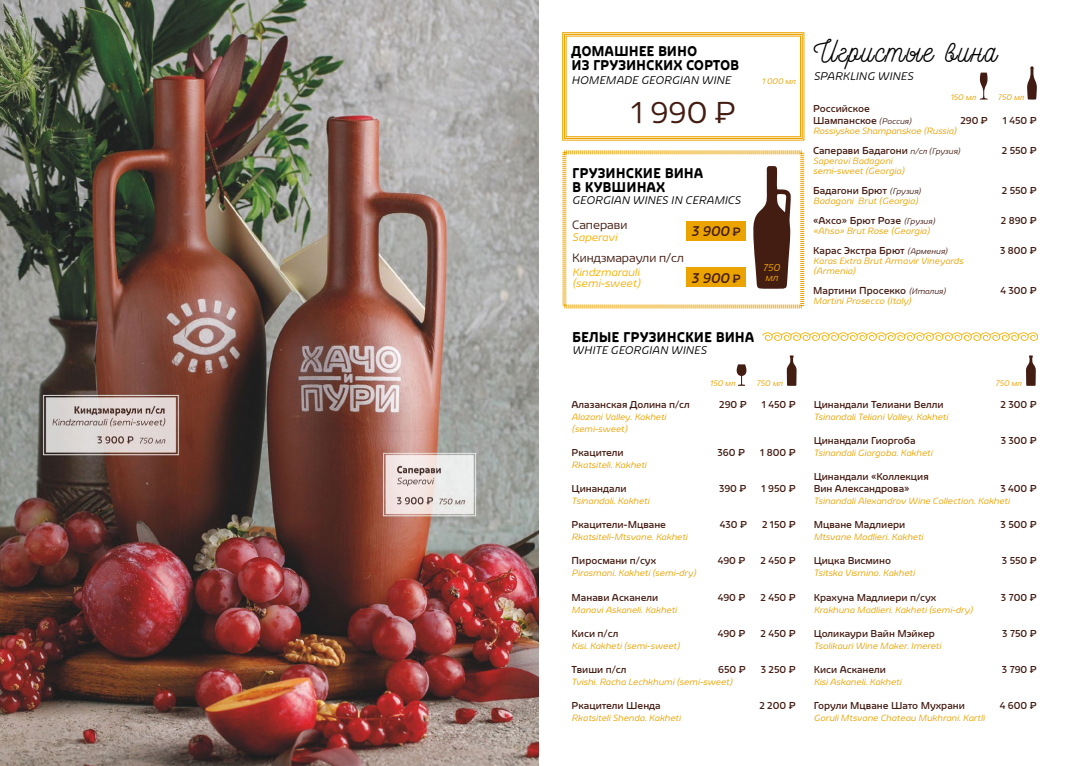
<style>
.page{position:relative;width:1078px;height:766px;background:#fff}
.page>*{position:absolute;margin:0;border:0;box-sizing:border-box;transform-origin:0 0}
.t1{font:30px "Nickainley";letter-spacing:.05em;color:#000}
.t2{font:300 30px "Hachoipury";color:#431c12}
.t3{font:700 14px/14px "Hachoipury";color:#000}
.t4{font:italic 14px "Hachoipury";color:#431c12}
.t5{font:300 12px "Hachoipury";color:#431c12}
.t6{font:italic 300 11px "Hachoipury";letter-spacing:.005em;color:#000}
.t7{font:italic 300 11px/11px "Hachoipury";color:#f9b000}
.t8{font:10px/12px "Hachoipury";color:#431c12}
.t9{font:10px "Hachoipury";color:#421c13}
.t10{font:italic 300 10px/10px "Hachoipury";color:#eba300}
.t11{font:italic 300 9px/10px "Hachoipury";color:#eba300}
.t12{font:italic 300 8px "Hachoipury";color:#eba300}
.s1{font-style:normal;font-size:12px}
.s2{font-weight:300;font-style:italic;font-size:8px}
</style>
<div class="page">
<svg style="left:562px;top:150px;width:242px;height:159px"></svg>
<div style="left:686px;top:222px;width:60px;height:19px;background:#eba300"></div>
<div style="left:686px;top:268px;width:60px;height:19px;background:#eba300"></div>
<svg style="left:562px;top:32px;width:242px;height:109px"></svg>
<div style="left:563px;top:34px;width:239px;height:105px;border:1px solid #eba300"></div>
<div style="left:565px;top:36px;width:235px;height:101px;border:1px solid #eba300"></div>
<svg style="left:786px;top:355px;width:10px;height:31px"></svg>
<svg style="left:1026px;top:355px;width:9px;height:31px"></svg>
<svg style="left:736px;top:364px;width:10px;height:22px"></svg>
<svg style="left:1027px;top:66px;width:9px;height:33px"></svg>
<svg style="left:979px;top:73px;width:8px;height:27px"></svg>
<svg style="left:762px;top:332px;width:275px;height:9px"></svg>
<svg style="left:752px;top:166px;width:39px;height:123px"></svg>
<img style="left:0;top:0;width:539px;height:765px">
<h2 class="t3" style="left:571px;top:44px;width:169px">ДОМАШНЕЕ ВИНО<br>ИЗ ГРУЗИНСКИХ СОРТОВ</h2>
<p class="t6" style="left:571px;top:74px;width:161px">HOMEMADE GEORGIAN WINE</p>
<p class="t12" style="left:761px;top:77px;width:36px">1 000 мл</p>
<h1 class="t2" style="left:631px;top:96px;width:106px">1 990 ¤</h1>
<h2 class="t3" style="left:572px;top:165px;width:133px">ГРУЗИНСКИЕ ВИНА<br>В КУВШИНАХ</h2>
<p class="t6" style="left:572px;top:193px;width:170px">GEORGIAN WINES IN CERAMICS</p>
<h3 class="t5" style="left:572px;top:218px;width:57px">Саперави</h3>
<p class="t7" style="left:572px;top:232px;width:46px">Saperavi</p>
<h3 class="t5" style="left:572px;top:250px;width:113px">Киндзмараули п/сл</h3>
<p class="t7" style="left:572px;top:266px;width:70px">Kindzmarauli (semi-sweet)</p>
<h2 class="t4" style="left:691px;top:224px;width:51px">3 900 <span class="s1">¤</span></h2>
<h2 class="t4" style="left:691px;top:270px;width:51px">3 900 <span class="s1">¤</span></h2>
<p class="t10" style="left:762px;top:263px;width:19px">750 мл</p>
<h2 class="t3" style="left:572px;top:330px;width:184px">БЕЛЫЕ ГРУЗИНСКИЕ ВИНА</h2>
<p class="t6" style="left:572px;top:344px;width:136px">WHITE GEORGIAN WINES</p>
<h1 class="t1" style="left:813px;top:32px;width:185px">Игристые вина</h1>
<p class="t6" style="left:813px;top:70px;width:101px">SPARKLING WINES</p>
<p class="t12" style="left:950px;top:92px;width:27px">150 мл</p>
<p class="t12" style="left:997px;top:92px;width:28px">750 мл</p>
<p class="t8" style="left:813px;top:102px;width:100px">Российское<br>Шампанское <span class="s2">(Россия)</span></p>
<p class="t8" style="left:960px;top:114px;width:29px">290 ¤</p>
<p class="t9" style="left:1002px;top:114px;width:35px">1 450 ¤</p>
<p class="t11" style="left:813px;top:126px;width:145px">Rossiyskoe Shampanskoe (Russia)</p>
<p class="t8" style="left:813px;top:144px;width:149px">Саперави Бадагони <span class="s2">п/сл (Грузия)</span></p>
<p class="t9" style="left:1001px;top:144px;width:37px">2 550 ¤</p>
<p class="t11" style="left:813px;top:156px;width:93px">Saperavi Badagoni semi-sweet (Georgia)</p>
<p class="t8" style="left:813px;top:184px;width:109px">Бадагони Брют <span class="s2">(Грузия)</span></p>
<p class="t9" style="left:1001px;top:184px;width:37px">2 550 ¤</p>
<p class="t11" style="left:813px;top:196px;width:106px">Badagoni Brut (Georgia)</p>
<p class="t8" style="left:813px;top:214px;width:123px">«Ахсо» Брют Розе <span class="s2">(Грузия)</span></p>
<p class="t9" style="left:1000px;top:214px;width:37px">2 890 ¤</p>
<p class="t11" style="left:813px;top:226px;width:118px">«Ahso» Brut Rose (Georgia)</p>
<p class="t8" style="left:813px;top:244px;width:136px">Карас Экстра Брют <span class="s2">(Армения)</span></p>
<p class="t9" style="left:999px;top:244px;width:38px">3 800 ¤</p>
<p class="t11" style="left:813px;top:256px;width:152px">Karas Extra Brut Armavir Vineyards (Armenia)</p>
<p class="t8" style="left:813px;top:284px;width:134px">Мартини Просекко <span class="s2">(Италия)</span></p>
<p class="t9" style="left:1000px;top:284px;width:38px">4 300 ¤</p>
<p class="t11" style="left:813px;top:296px;width:100px">Martini Prosecco (Italy)</p>
<p class="t12" style="left:709px;top:378px;width:27px">150 мл</p>
<p class="t12" style="left:756px;top:378px;width:28px">750 мл</p>
<p class="t12" style="left:995px;top:378px;width:28px">750 мл</p>
<p class="t8" style="left:571px;top:399px;width:120px">Алазанская Долина п/сл</p>
<p class="t8" style="left:719px;top:399px;width:29px">290 ¤</p>
<p class="t8" style="left:761px;top:399px;width:35px">1 450 ¤</p>
<p class="t11" style="left:571px;top:411px;width:96px;line-height:12px">Alazani Valley. Kakheti (semi-sweet)</p>
<p class="t8" style="left:571px;top:447px;width:54px">Ркацители</p>
<p class="t8" style="left:717px;top:447px;width:29px">360 ¤</p>
<p class="t8" style="left:760px;top:447px;width:37px">1 800 ¤</p>
<p class="t11" style="left:571px;top:460px;width:76px">Rkatsiteli. Kakheti</p>
<p class="t8" style="left:571px;top:483px;width:56px">Цинандали</p>
<p class="t8" style="left:719px;top:483px;width:29px">390 ¤</p>
<p class="t8" style="left:761px;top:483px;width:36px">1 950 ¤</p>
<p class="t11" style="left:571px;top:496px;width:79px">Tsinandali. Kakheti</p>
<p class="t8" style="left:571px;top:519px;width:96px">Ркацители-Мцване</p>
<p class="t8" style="left:719px;top:519px;width:29px">430 ¤</p>
<p class="t8" style="left:761px;top:519px;width:35px">2 150 ¤</p>
<p class="t11" style="left:571px;top:532px;width:117px">Rkatsiteli-Mtsvane. Kakheti</p>
<p class="t8" style="left:571px;top:555px;width:86px">Пиросмани п/сух</p>
<p class="t8" style="left:717px;top:555px;width:29px">490 ¤</p>
<p class="t8" style="left:760px;top:555px;width:37px">2 450 ¤</p>
<p class="t11" style="left:571px;top:568px;width:126px">Pirosmani. Kakheti (semi-dry)</p>
<p class="t8" style="left:571px;top:591px;width:88px">Манави Асканели</p>
<p class="t8" style="left:717px;top:591px;width:29px">490 ¤</p>
<p class="t8" style="left:760px;top:591px;width:37px">2 450 ¤</p>
<p class="t11" style="left:571px;top:604px;width:107px">Manavi Askaneli. Kakheti</p>
<p class="t8" style="left:571px;top:627px;width:48px">Киси п/сл</p>
<p class="t8" style="left:717px;top:627px;width:29px">490 ¤</p>
<p class="t8" style="left:760px;top:627px;width:37px">2 450 ¤</p>
<p class="t11" style="left:571px;top:640px;width:110px">Kisi. Kakheti (semi-sweet)</p>
<p class="t8" style="left:571px;top:663px;width:56px">Твиши п/сл</p>
<p class="t8" style="left:718px;top:663px;width:29px">650 ¤</p>
<p class="t8" style="left:760px;top:663px;width:36px">3 250 ¤</p>
<p class="t11" style="left:571px;top:676px;width:162px">Tvishi. Racha Lechkhumi (semi-sweet)</p>
<p class="t8" style="left:571px;top:699px;width:91px">Ркацители Шенда</p>
<p class="t8" style="left:759px;top:699px;width:38px">2 200 ¤</p>
<p class="t11" style="left:571px;top:712px;width:111px">Rkatsiteli Shenda. Kakheti</p>
<p class="t8" style="left:813px;top:399px;width:131px">Цинандали Телиани Велли</p>
<p class="t8" style="left:1000px;top:399px;width:38px">2 300 ¤</p>
<p class="t11" style="left:813px;top:412px;width:136px">Tsinandali Teliani Valley. Kakheti</p>
<p class="t8" style="left:813px;top:435px;width:103px">Цинандали Гиоргоба</p>
<p class="t8" style="left:1000px;top:435px;width:38px">3 300 ¤</p>
<p class="t11" style="left:813px;top:448px;width:120px">Tsinandali Giorgoba. Kakheti</p>
<p class="t8" style="left:813px;top:471px;width:116px">Цинандали «Коллекция<br>Вин Александрова»</p>
<p class="t8" style="left:1000px;top:483px;width:38px">3 400 ¤</p>
<p class="t11" style="left:813px;top:496px;width:197px">Tsinandali Alexandrov Wine Collection. Kakheti</p>
<p class="t8" style="left:813px;top:519px;width:93px">Мцване Мадлиери</p>
<p class="t8" style="left:1000px;top:519px;width:38px">3 500 ¤</p>
<p class="t11" style="left:813px;top:532px;width:111px">Mtsvane Madlieri. Kakheti</p>
<p class="t8" style="left:813px;top:555px;width:79px">Цицка Висмино</p>
<p class="t8" style="left:1001px;top:555px;width:36px">3 550 ¤</p>
<p class="t11" style="left:813px;top:568px;width:102px">Tsitska Vismino. Kakheti</p>
<p class="t8" style="left:813px;top:591px;width:124px">Крахуна Мадлиери п/сух</p>
<p class="t8" style="left:1000px;top:591px;width:37px">3 700 ¤</p>
<p class="t11" style="left:813px;top:604px;width:161px">Krakhuna Madlieri. Kakheti (semi-dry)</p>
<p class="t8" style="left:813px;top:627px;width:123px">Цоликаури Вайн Мэйкер</p>
<p class="t8" style="left:1002px;top:627px;width:36px">3 750 ¤</p>
<p class="t11" style="left:813px;top:640px;width:129px">Tsolikauri Wine Maker. Imereti</p>
<p class="t8" style="left:813px;top:663px;width:74px">Киси Асканели</p>
<p class="t8" style="left:1001px;top:663px;width:36px">3 790 ¤</p>
<p class="t11" style="left:813px;top:676px;width:89px">Kisi Askaneli. Kakheti</p>
<p class="t8" style="left:813px;top:699px;width:153px">Горули Мцване Шато Мухрани</p>
<p class="t8" style="left:999px;top:699px;width:39px">4 600 ¤</p>
<p class="t11" style="left:813px;top:712px;width:172px">Goruli Mtsvane Chateau Mukhrani. Kartli</p>
</div>
